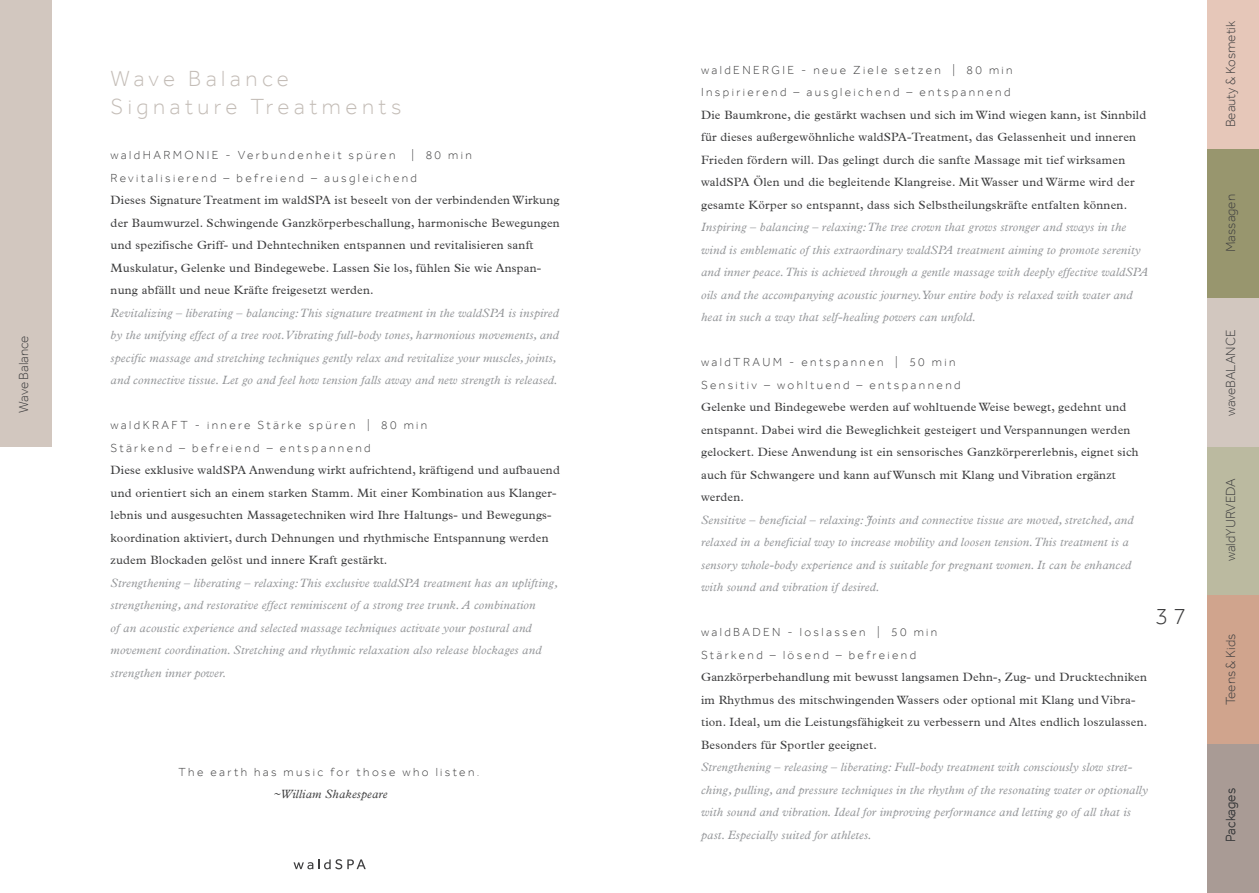
<style>
.page{position:relative;width:1259px;height:893px;background:#fff}
.page>*{position:absolute;margin:0;border:0;box-sizing:border-box;transform-origin:0 0}
.t1{font:300 24px "Effra";color:#3e3e3f}
.t2{font:300 22.5px/28.5px "Effra";letter-spacing:.2em;color:#c4bdb7}
.t3{font:300 13.5px "Effra";color:#3e3e3f}
.t4{font:italic 12px/22.5px "Plantin";letter-spacing:.02em;color:#939598}
.t5{font:12px/22.5px "Plantin";letter-spacing:.02em;color:#3e3e3f}
.t6{font:300 12px/22.5px "Effra";letter-spacing:.2em;color:#3e3e3f}
.t7{font:italic 12px "Plantin";letter-spacing:.02em;color:#3e3e3f}
</style>
<div class="page">
<svg style="left:293px;top:859px;width:73px;height:10px"></svg>
<div style="left:0;top:0;width:52px;height:446px;background:#d2c7bf"></div>
<div style="left:1207px;top:0;width:52px;height:149px;background:#e6c7b9"></div>
<div style="left:1207px;top:446px;width:52px;height:149px;background:#bbbaa0"></div>
<div style="left:1207px;top:149px;width:52px;height:149px;background:#98966e"></div>
<div style="left:1207px;top:595px;width:52px;height:149px;background:#d0a48d"></div>
<div style="left:1207px;top:298px;width:52px;height:148px;background:#d2c7bf"></div>
<div style="left:1207px;top:744px;width:52px;height:149px;background:#a99b95"></div>
<p class="t3" style="left:16px;top:413px;width:79px;rotate:-90deg">Wave Balance</p>
<h2 class="t2" style="left:111px;top:64px;width:292px">Wave Balance<br>Signature Treatments</h2>
<p class="t6" style="left:111px;top:144px;width:286px">waldHARMONIE - Verbundenheit spüren</p>
<p class="t6" style="left:111px;top:144px;width:363px;text-indent:301px">| 80 min<br>Revitalisierend – befreiend – ausgleichend</p>
<p class="t5" style="left:111px;top:189px;width:451px">Dieses Signature Treatment im waldSPA ist beseelt von der verbindenden Wirkung der Baumwurzel. Schwingende Ganzkörperbeschallung, harmonische Bewegungen und spezifische Griff- und Dehntechniken entspannen und revitalisieren sanft Muskulatur, Gelenke und Bindegewebe. Lassen Sie los, fühlen Sie wie Anspan&shy;nung abfällt und neue Kräfte freigesetzt werden.</p>
<p class="t4" style="left:111px;top:302px;width:450px">Revitalizing – liberating – balancing: This signature treatment in the waldSPA is inspired by the unifying effect of a tree root. Vibrating full-body tones, harmonious movements, and specific massage and stretching techniques gently relax and revitalize your muscles, joints, and connective tissue. Let go and feel how tension falls away and new strength is released.</p>
<p class="t6" style="left:111px;top:414px;width:318px">waldKRAFT - innere Stärke spüren | 80 min<br>Stärkend – befreiend – entspannend</p>
<p class="t5" style="left:111px;top:459px;width:451px">Diese exklusive waldSPA Anwendung wirkt aufrichtend, kräftigend und aufbauend und orientiert sich an einem starken Stamm. Mit einer Kombination aus Klanger&shy;lebnis und ausgesuchten Massagetechniken wird Ihre Haltungs- und Bewegungs&shy;koordination aktiviert, durch Dehnungen und rhythmische Entspannung werden zudem Blockaden gelöst und innere Kraft gestärkt.</p>
<p class="t4" style="left:111px;top:572px;width:449px">Strengthening – liberating – relaxing: This exclusive waldSPA treatment has an uplifting, strengthening, and restorative effect reminiscent of a strong tree trunk. A combination<br>of an acoustic experience and selected massage techniques activate your postural and movement coordination. Stretching and rhythmic relaxation also release blockages and strengthen inner power.</p>
<p class="t6" style="left:178px;top:760px;width:302px">The earth has music for those who listen.</p>
<p class="t7" style="left:274px;top:787px;width:115px">~William Shakespeare</p>
<p class="t6" style="left:701px;top:58px;width:313px">waldENERGIE - neue Ziele setzen | 80 min<br>Inspirierend – ausgleichend – entspannend</p>
<p class="t5" style="left:701px;top:103px;width:447px">Die Baumkrone, die gestärkt wachsen und sich im Wind wiegen kann, ist Sinnbild für dieses außergewöhnliche waldSPA-Treatment, das Gelassenheit und inneren Frieden fördern will. Das gelingt durch die sanfte Massage mit tief wirksamen waldSPA Ölen und die begleitende Klangreise. Mit Wasser und Wärme wird der gesamte Körper so entspannt, dass sich Selbstheilungskräfte entfalten können.</p>
<p class="t4" style="left:701px;top:216px;width:449px">Inspiring – balancing – relaxing: The tree crown that grows stronger and sways in the wind is emblematic of this extraordinary waldSPA treatment aiming to promote serenity and inner peace. This is achieved through a gentle massage with deeply effective waldSPA oils and the accompanying acoustic journey. Your entire body is relaxed with water and heat in such a way that self-healing powers can unfold.</p>
<p class="t6" style="left:701px;top:351px;width:261px">waldTRAUM - entspannen | 50 min<br>Sensitiv – wohltuend – entspannend</p>
<p class="t5" style="left:701px;top:396px;width:439px">Gelenke und Bindegewebe werden auf wohltuende Weise bewegt, gedehnt und entspannt. Dabei wird die Beweglichkeit gesteigert und Verspannungen werden gelockert. Diese Anwendung ist ein sensorisches Ganzkörpererlebnis, eignet sich auch für Schwangere und kann auf Wunsch mit Klang und Vibration ergänzt werden.</p>
<p class="t4" style="left:701px;top:509px;width:434px">Sensitive – beneficial – relaxing: Joints and connective tissue are moved, stretched, and relaxed in a beneficial way to increase mobility and loosen tension. This treatment is a sensory whole-body experience and is suitable for pregnant women. It can be enhanced with sound and vibration if desired.</p>
<p class="t6" style="left:701px;top:621px;width:238px">waldBADEN - loslassen | 50 min<br>Stärkend – lösend – befreiend</p>
<p class="t5" style="left:701px;top:666px;width:448px">Ganzkörperbehandlung mit bewusst langsamen Dehn-, Zug- und Drucktechniken im Rhythmus des mitschwingenden Wassers oder optional mit Klang und Vibra&shy;tion. Ideal, um die Leistungsfähigkeit zu verbessern und Altes endlich loszulassen.<br>Besonders für Sportler geeignet.</p>
<p class="t4" style="left:701px;top:756px;width:448px">Strengthening – releasing – liberating: Full-body treatment with consciously slow stret&shy;ching, pulling, and pressure techniques in the rhythm of the resonating water or optionally with sound and vibration. Ideal for improving performance and letting go of all that is past. Especially suited for athletes.</p>
<h1 class="t1" style="left:1155px;top:602px;width:32px">37</h1>
<p class="t3" style="left:1222px;top:127px;width:108px;rotate:-90deg">Beauty &amp; Kosmetik</p>
<p class="t3" style="left:1222px;top:252px;width:59px;rotate:-90deg">Massagen</p>
<p class="t3" style="left:1222px;top:416px;width:88px;rotate:-90deg">waveBALANCE</p>
<p class="t3" style="left:1222px;top:561px;width:85px;rotate:-90deg">waldYURVEDA</p>
<p class="t3" style="left:1222px;top:705px;width:73px;rotate:-90deg">Teens &amp; Kids</p>
<p class="t3" style="left:1222px;top:842px;width:55px;rotate:-90deg">Packages</p>
</div>
